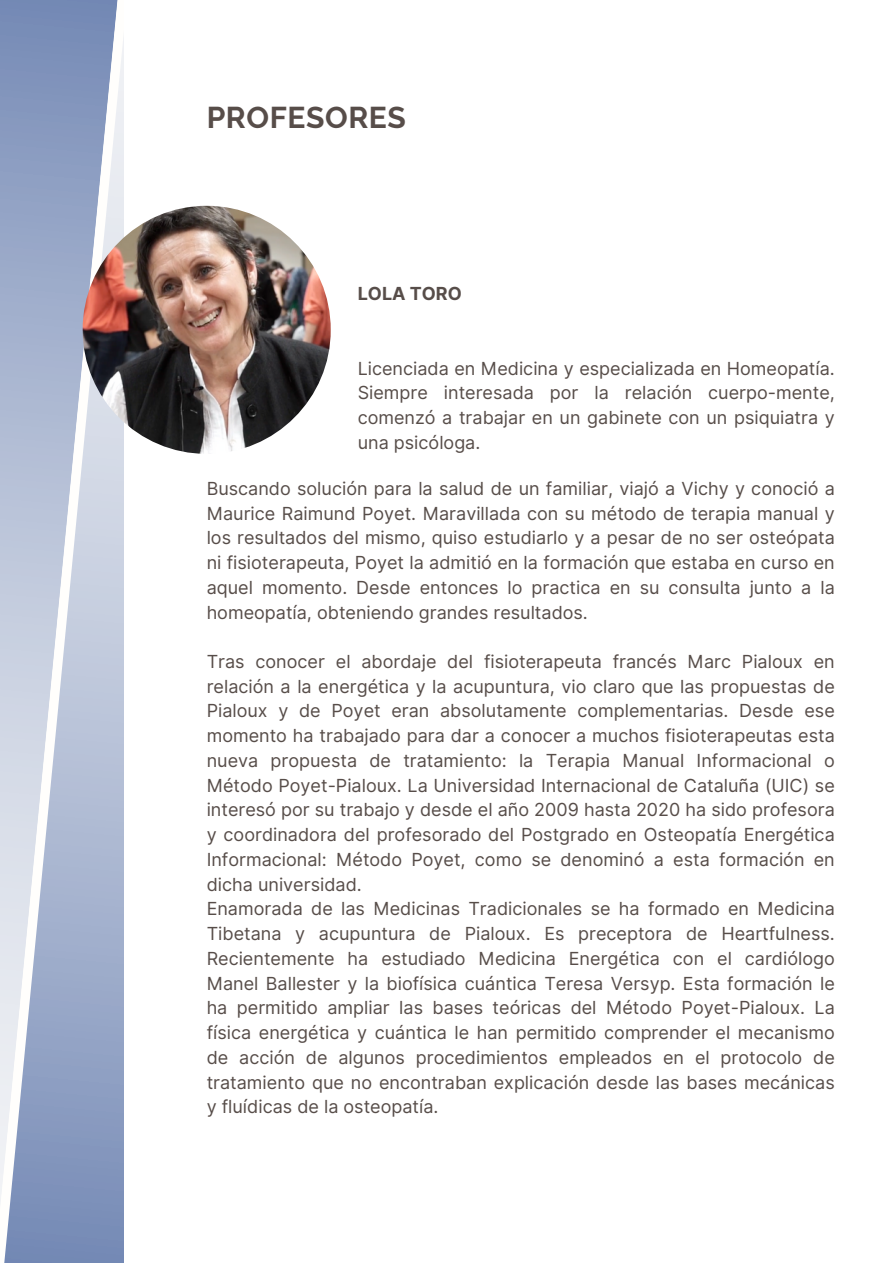
<style>
.page{position:relative;width:893px;height:1264px;background:#fff}
.page>*{position:absolute;margin:0;border:0;box-sizing:border-box;transform-origin:0 0}
.t1{font:700 30px "Raleway";letter-spacing:.02em;color:#574d49}
.t2{font:18px/24.8px "Inter";color:#574d49;text-align:justify}
.t3{font:700 18px "Inter";color:#574d49}
</style>
<div class="page">
<svg style="left:0;top:0;width:119px;height:1262px;background:#acb8d1"></svg>
<img style="left:83px;top:206px;width:248px;height:248px;border-radius:50%">
<p class="t1" style="left:207px;top:100px;width:201px">PROFESORES</p>
<p class="t3" style="left:357px;top:283px;width:106px">LOLA TORO</p>
<p class="t2" style="left:357px;top:356px;width:478px">Licenciada en Medicina y especializada en Homeopatía.<br>Siempre interesada por la relación cuerpo-mente, comenzó a trabajar en un gabinete con un psiquiatra y una psicóloga.</p>
<p class="t2" style="left:207px;top:476px;width:629px">Buscando solución para la salud de un familiar, viajó a Vichy y conoció a Maurice Raimund Poyet. Maravillada con su método de terapia manual y los resultados del mismo, quiso estudiarlo y a pesar de no ser osteópata ni fisioterapeuta, Poyet la admitió en la formación que estaba en curso en aquel momento. Desde entonces lo practica en su consulta junto a la homeopatía, obteniendo grandes resultados.</p>
<p class="t2" style="left:207px;top:649px;width:629px">Tras conocer el abordaje del fisioterapeuta francés Marc Pialoux en relación a la energética y la acupuntura, vio claro que las propuestas de Pialoux y de Poyet eran absolutamente complementarias. Desde ese momento ha trabajado para dar a conocer a muchos fisioterapeutas esta nueva propuesta de tratamiento: la Terapia Manual Informacional o Método Poyet-Pialoux. La Universidad Internacional de Cataluña (UIC) se interesó por su trabajo y desde el año 2009 hasta 2020 ha sido profesora y coordinadora del profesorado del Postgrado en Osteopatía Energética Informacional: Método Poyet, como se denominó a esta formación en dicha universidad.</p>
<p class="t2" style="left:207px;top:896px;width:629px">Enamorada de las Medicinas Tradicionales se ha formado en Medicina Tibetana y acupuntura de Pialoux. Es preceptora de Heartfulness.<br>Recientemente ha estudiado Medicina Energética con el cardiólogo Manel Ballester y la biofísica cuántica Teresa Versyp. Esta formación le ha permitido ampliar las bases teóricas del Método Poyet-Pialoux. La física energética y cuántica le han permitido comprender el mecanismo de acción de algunos procedimientos empleados en el protocolo de tratamiento que no encontraban explicación desde las bases mecánicas y fluídicas de la osteopatía.</p>
</div>
